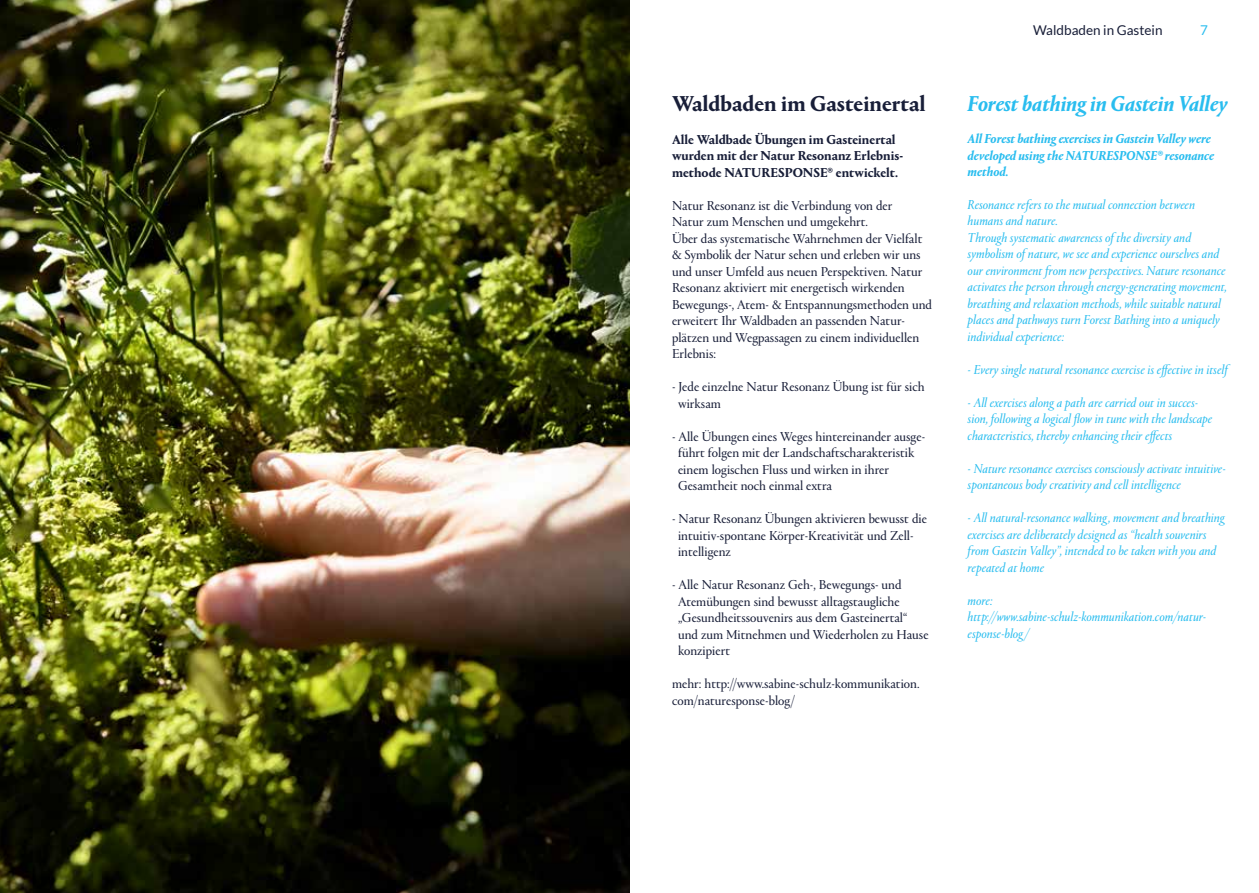
<style>
.page{position:relative;width:1259px;height:893px;background:#fff}
.page>*{position:absolute;margin:0;border:0;box-sizing:border-box;transform-origin:0 0}
.t1{font:italic 700 22.5px "Portrait LF";color:#29bdef}
.t2{font:700 22.5px "Portrait LF";color:#181e38}
.t3{font:italic 13.5px/16.5px "Portrait LF";color:#29bdef}
.t4{font:13.5px/16.5px "Portrait LF";color:#181e38}
.t5{font:700 13.5px/16.5px "Portrait LF";color:#181e38}
.t6{font:italic 700 13.5px/16.2px "Portrait LF";color:#29bdef}
.t7{font:13.5px "Lato";color:#181e38}
.t8{font:13.5px "Lato";color:#29bdef}
</style>
<div class="page">
<img style="left:0;top:0;width:629px;height:893px">
<h1 class="t2" style="left:672px;top:88px;width:255px">Waldbaden im Gasteinertal</h1>
<p class="t5" style="left:672px;top:130px;width:231px">Alle Waldbade Übungen im Gasteinertal wurden mit der Natur Resonanz Erlebnis&shy;methode NATURESPONSE® entwickelt.</p>
<p class="t4" style="left:672px;top:197px;width:261px">Natur Resonanz ist die Verbindung von der<br>Natur zum Menschen und umgekehrt.<br>Über das systematische Wahrnehmen der Vielfalt &amp; Symbolik der Natur sehen und erleben wir uns und unser Umfeld aus neuen Perspektiven. Natur Resonanz aktiviert mit energetisch wirkenden Bewegungs-, Atem- &amp; Entspannungsmethoden und erweitert Ihr Waldbaden an passenden Natur&shy;plätzen und Wegpassagen zu einem individuellen Erlebnis:</p>
<p class="t4" style="left:678px;top:378px;width:248px;text-indent:-6px">- Jede einzelne Natur Resonanz Übung ist für sich wirksam</p>
<p class="t4" style="left:678px;top:428px;width:249px;text-indent:-6px">- Alle Übungen eines Weges hintereinander ausge&shy;führt folgen mit der Landschaftscharakteristik einem logischen Fluss und wirken in ihrer Gesamtheit noch einmal extra</p>
<p class="t4" style="left:678px;top:510px;width:250px;text-indent:-6px">- Natur Resonanz Übungen aktivieren bewusst die intuitiv-spontane Körper-Kreativität und Zell&shy;intelligenz</p>
<p class="t4" style="left:678px;top:576px;width:252px;text-indent:-6px">- Alle Natur Resonanz Geh-, Bewegungs- und Atemübungen sind bewusst alltagstaugliche „Gesundheitssouvenirs aus dem Gasteinertal“ und zum Mitnehmen und Wiederholen zu Hause konzipiert</p>
<p class="t4" style="left:672px;top:675px;width:249px">mehr: http://www.sabine-schulz-kommunikation. com/naturesponse-blog/</p>
<p class="t7" style="left:1033px;top:23px;width:131px">Waldbaden in Gastein</p>
<p class="t8" style="left:1200px;top:23px;width:9px">7</p>
<h1 class="t1" style="left:967px;top:88px;width:261px">Forest bathing in Gastein Valley</h1>
<p class="t6" style="left:967px;top:130px;width:248px">All Forest bathing exercises in Gastein Valley were developed using the NATURESPONSE® resonance method.</p>
<p class="t3" style="left:967px;top:196px;width:261px">Resonance refers to the mutual connection between humans and nature.<br>Through systematic awareness of the diversity and symbolism of nature, we see and experience ourselves and our environment from new perspectives. Nature resonance activates the person through energy-generating movement, breathing and relaxation methods, while suitable natural places and pathways turn Forest Bathing into a uniquely individual experience:</p>
<p class="t3" style="left:967px;top:361px;width:262px">- Every single natural resonance exercise is effective in itself</p>
<p class="t3" style="left:967px;top:394px;width:246px">- All exercises along a path are carried out in succes&shy;sion, following a logical flow in tune with the landscape characteristics, thereby enhancing their effects</p>
<p class="t3" style="left:967px;top:460px;width:260px">- Nature resonance exercises consciously activate intuitive&shy;spontaneous body creativity and cell intelligence</p>
<p class="t3" style="left:967px;top:509px;width:259px">- All natural-resonance walking, movement and breathing exercises are deliberately designed as “health souvenirs from Gastein Valley”, intended to be taken with you and repeated at home</p>
<p class="t3" style="left:967px;top:592px;width:240px">more: http://www.sabine-schulz-kommunikation.com/natur&shy;esponse-blog/</p>
</div>
